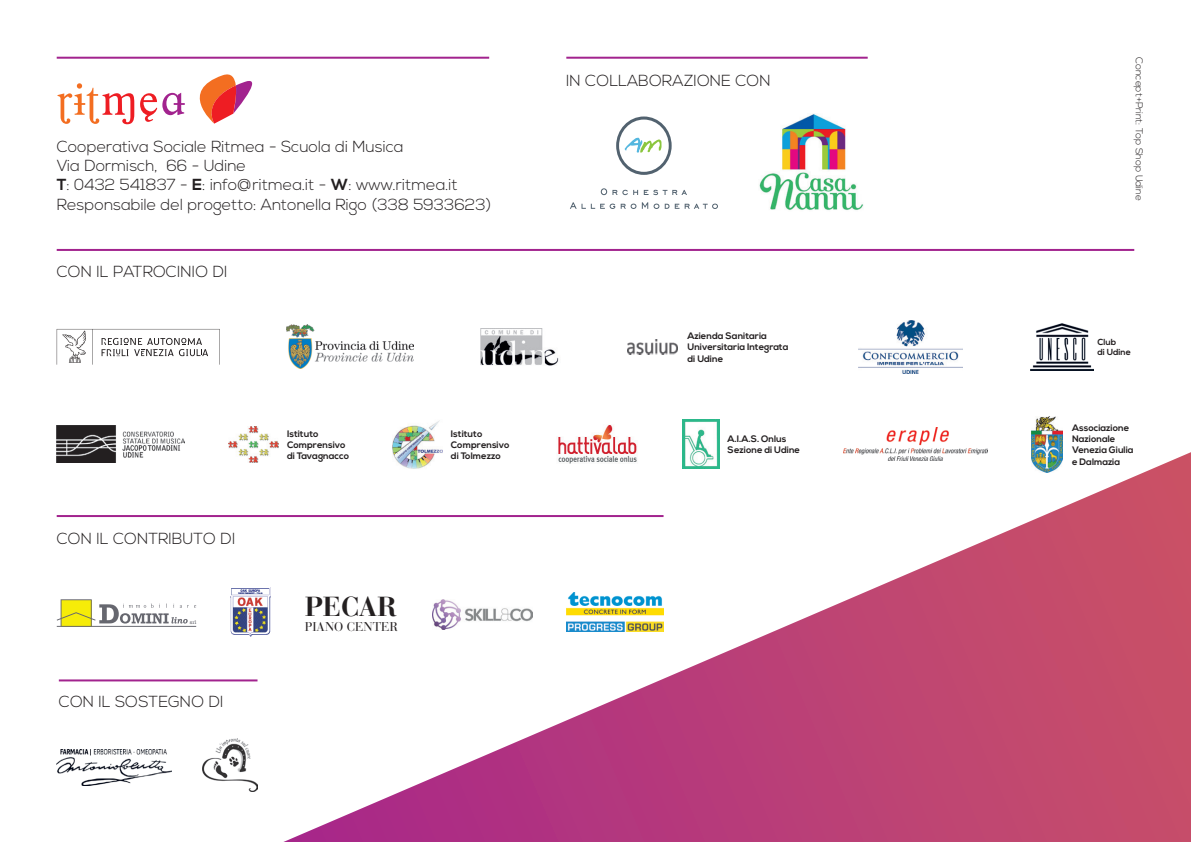
<style>
.page{position:relative;width:1191px;height:842px;background:#fff}
.page>*{position:absolute;margin:0;border:0;box-sizing:border-box;transform-origin:0 0}
.t1{font:700 27.4px "Bauer Bodoni Std";color:#231f20}
.t2{font:300 16px/19.2px "Nexa";color:#231f20}
.t3{font:12.6px "Bauer Bodoni Std";color:#231f20}
.t4{font:300 10px "Nexa";color:#231f20}
.t5{font:700 9.4px/11.2px "Nexa";color:#231f20}
.t6{font:700 8.8px/10.6px "Nexa";color:#231f20}
.t7{font:5.4px "Rockwell";color:#66676f}
.s1{font-weight:700}
</style>
<div class="page">
<hr style="left:57px;top:515px;width:606px;height:2px;background:#a2238e">
<svg style="left:283px;top:452px;width:908px;height:390px"></svg>
<hr style="left:59px;top:679px;width:198px;height:2px;background:#a2238e">
<img style="left:57px;top:749px;width:114px;height:36px">
<svg style="left:616px;top:116px;width:55px;height:59px"></svg>
<svg style="left:601px;top:188px;width:37px;height:7px"></svg>
<svg style="left:644px;top:190px;width:43px;height:5px"></svg>
<svg style="left:570px;top:202px;width:66px;height:7px"></svg>
<svg style="left:642px;top:202px;width:27px;height:7px"></svg>
<svg style="left:675px;top:204px;width:43px;height:5px"></svg>
<img style="left:759px;top:114px;width:104px;height:96px">
<hr style="left:57px;top:57px;width:432px;height:2px;background:#a2238e">
<hr style="left:566px;top:57px;width:301px;height:2px;background:#a2238e">
<svg style="left:199px;top:74px;width:53px;height:50px"></svg>
<svg style="left:58px;top:83px;width:127px;height:41px"></svg>
<hr style="left:57px;top:249px;width:1077px;height:2px;background:#a2238e">
<img style="left:566px;top:592px;width:97px;height:40px">
<img style="left:230px;top:587px;width:41px;height:49px">
<svg style="left:57px;top:599px;width:139px;height:28px"></svg>
<img style="left:432px;top:599px;width:100px;height:30px">
<img style="left:228px;top:426px;width:50px;height:37px">
<img style="left:57px;top:426px;width:128px;height:37px">
<img style="left:556px;top:425px;width:83px;height:39px">
<img style="left:843px;top:428px;width:145px;height:33px">
<img style="left:682px;top:420px;width:37px;height:49px">
<img style="left:393px;top:420px;width:49px;height:49px">
<img style="left:1031px;top:416px;width:31px;height:56px">
<img style="left:480px;top:328px;width:79px;height:37px">
<img style="left:287px;top:325px;width:126px;height:44px">
<svg style="left:57px;top:329px;width:163px;height:36px"></svg>
<img style="left:1030px;top:323px;width:63px;height:47px">
<img style="left:858px;top:320px;width:105px;height:54px">
<img style="left:627px;top:339px;width:51px;height:15px">
<img style="left:203px;top:738px;width:54px;height:53px">
<p class="t2" style="left:57px;top:138px;width:436px">Cooperativa Sociale Ritmea - Scuola di Musica<br>Via Dormisch, 66 - Udine<br><span class="s1">t</span>: 0432 541837 - <span class="s1">e</span>: info@ritmea.it - <span class="s1">W</span>: www.ritmea.it Responsabile del progetto: Antonella Rigo (338 5933623)</p>
<p class="t2" style="left:57px;top:263px;width:172px">CON IL PATROCINIO DI</p>
<p class="t2" style="left:566px;top:72px;width:206px">IN COLLABORAZIONE CON</p>
<p class="t5" style="left:687px;top:331px;width:102px">Azienda Sanitaria<br>Universitaria Integrata di Udine</p>
<p class="t4" style="left:1145px;top:57px;width:146px;rotate:90deg">Concept+Print: Top Shop Udine</p>
<p class="t6" style="left:1097px;top:337px;width:35px">Club<br>di Udine</p>
<p class="t2" style="left:57px;top:530px;width:180px">CON IL CONTRIBUTO DI</p>
<p class="t7" style="left:190px;top:619px;width:8px">srl</p>
<p class="t2" style="left:59px;top:692px;width:166px">CON IL SOSTEGNO DI</p>
<p class="t5" style="left:451px;top:428px;width:60px">Istituto<br>Comprensivo di tolmezzo</p>
<p class="t5" style="left:1072px;top:422px;width:63px">Associazione nazionale<br>Venezia Giulia e Dalmazia</p>
<p class="t5" style="left:287px;top:428px;width:64px">Istituto<br>Comprensivo di tavagnacco</p>
<p class="t5" style="left:727px;top:434px;width:74px">A.I.A.S. onlus<br>Sezione di Udine</p>
<h1 class="t1" style="left:305px;top:590px;width:94px">PECAR</h1>
<p class="t3" style="left:305px;top:619px;width:95px">PIANO CENTER</p>
</div>
